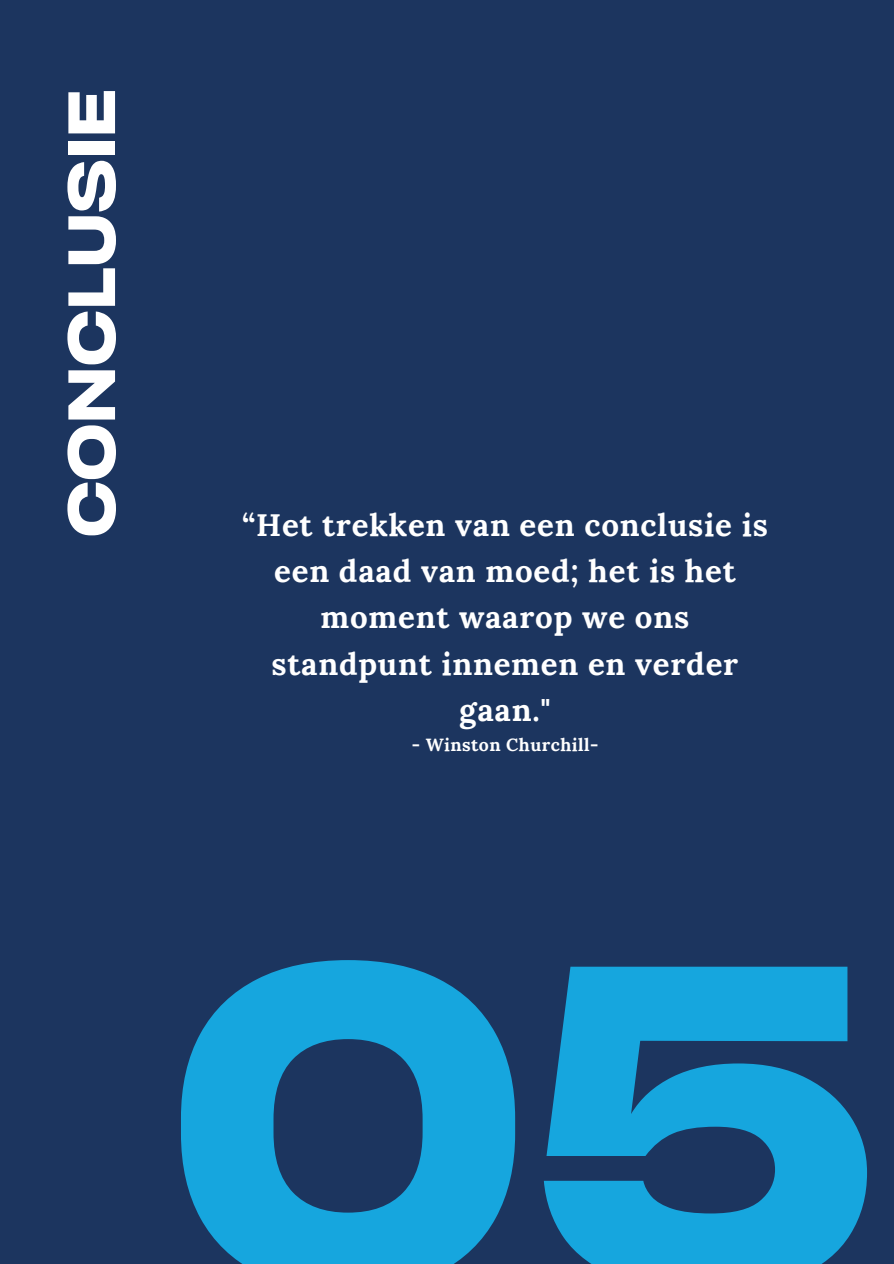
<style>
.page{position:relative;width:894px;height:1264px;background:#fff}
.page>*{position:absolute;margin:0;border:0;box-sizing:border-box;transform-origin:0 0}
.t1{font:700 expanded 435.9px "Cy Grotesk";color:#16a6de}
.t2{font:700 expanded 63.9px "Cy Grotesk";color:#fff}
.t3{font:700 31.2px/46.2px "Lora";letter-spacing:.025em;color:#fff;text-align:center}
.t4{font:700 17.7px "Lora";letter-spacing:.025em;color:#fff}
</style>
<div class="page">
<div style="left:0;top:0;width:893px;height:1263px;background:#1c355f"></div>
<h1 class="t2" style="left:51px;top:537px;width:449px;rotate:-90deg">CONCLUSIE</h1>
<p class="t3" style="left:242px;top:501px;width:527px">“Het trekken van een conclusie is een daad van moed; het is het moment waarop we ons standpunt innemen en verder gaan."</p>
<p class="t4" style="left:411px;top:733px;width:188px">- Winston Churchill-</p>
<p class="t1" style="left:166px;top:848px;width:709px">05</p>
</div>
